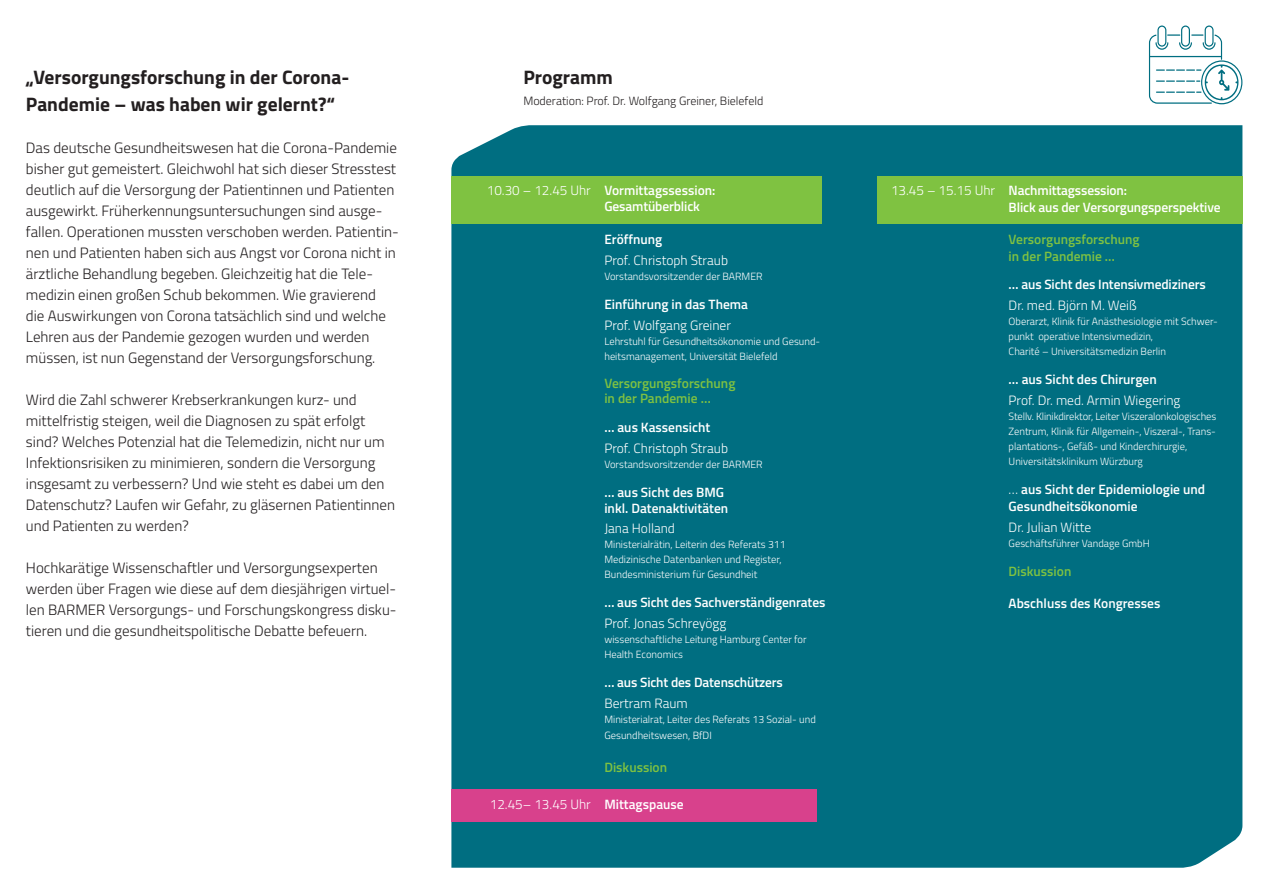
<style>
.page{position:relative;width:1268px;height:893px;background:#fff}
.page>*{position:absolute;margin:0;border:0;box-sizing:border-box;transform-origin:0 0}
.t1{font:700 19.5px/27px "Titillium";color:#231f20}
.Fließtext{font:300 15px/21px "Titillium";color:#231f20}
.Referatstitel{font:600 13.5px/16.2px "Titillium";color:#fff}
.Vortragende{font:300 13.5px "Titillium";color:#fff}
.Vortragende-2{font:600 13.5px/15px "Titillium";color:#7fc241}
.t2{font:300 12px "Titillium";color:#231f20}
.Vortragende-3{font:300 10.5px/15px "Titillium";color:#fff}
.s1{font-weight:300}
.s2{font-weight:600}
</style>
<div class="page">
<div style="left:451px;top:125px;width:791px;height:743px;background:#006e81"></div>
<div style="left:451px;top:176px;width:370px;height:48px;background:#7fc241"></div>
<div style="left:451px;top:789px;width:365px;height:32px;background:#d8418c"></div>
<div style="left:876px;top:176px;width:366px;height:48px;background:#7fc241"></div>
<svg style="left:1148px;top:26px;width:94px;height:78px"></svg>
<hr style="left:1148px;top:56px;width:73px;height:1px;background:#006e81">
<p class="t1" style="left:26px;top:63px;width:325px">„Versorgungsforschung in der Corona-<br>Pandemie – was haben wir gelernt?“</p>
<p class="Fließtext" style="left:26px;top:136px;width:374px">Das deutsche Gesundheitswesen hat die Corona-Pandemie bisher gut gemeistert. Gleichwohl hat sich dieser Stresstest deutlich auf die Versorgung der Patientinnen und Patienten ausgewirkt. Früherkennungsuntersuchungen sind ausge&shy;fallen. Operationen mussten verschoben werden. Patientin&shy;nen und Patienten haben sich aus Angst vor Corona nicht in ärztliche Behandlung begeben. Gleichzeitig hat die Tele&shy;medizin einen großen Schub bekommen. Wie gravierend<br>die Auswirkungen von Corona tatsächlich sind und welche Lehren aus der Pandemie gezogen wurden und werden müssen, ist nun Gegenstand der Versorgungsforschung.</p>
<p class="Fließtext" style="left:26px;top:388px;width:371px">Wird die Zahl schwerer Krebserkrankungen kurz- und mittelfristig steigen, weil die Diagnosen zu spät erfolgt sind? Welches Potenzial hat die Telemedizin, nicht nur um Infektionsrisiken zu minimieren, sondern die Versorgung insgesamt zu verbessern? Und wie steht es dabei um den Datenschutz? Laufen wir Gefahr, zu gläsernen Patientinnen und Patienten zu werden?</p>
<p class="Fließtext" style="left:26px;top:556px;width:372px">Hochkarätige Wissenschaftler und Versorgungsexperten werden über Fragen wie diese auf dem diesjährigen virtuel&shy;len BARMER Versorgungs- und Forschungskongress disku&shy;tieren und die gesundheitspolitische Debatte befeuern.</p>
<p class="t1" style="left:523px;top:63px;width:91px">Programm</p>
<p class="t2" style="left:523px;top:92px;width:241px">Moderation: Prof. Dr. Wolfgang Greiner, Bielefeld</p>
<p class="Referatstitel" style="left:604px;top:182px;width:112px;text-indent:-117px"><span class="s1">10.30 – 12.45 Uhr</span> Vormittagssession:<br>Gesamtüberblick</p>
<p class="Referatstitel" style="left:604px;top:230px;width:59px">Eröffnung</p>
<p class="Vortragende" style="left:604px;top:250px;width:125px">Prof. Christoph Straub</p>
<p class="Vortragende-3" style="left:604px;top:268px;width:160px">Vorstandsvorsitzender der BARMER</p>
<p class="Referatstitel" style="left:604px;top:295px;width:145px">Einführung in das Thema</p>
<p class="Vortragende" style="left:604px;top:315px;width:128px">Prof. Wolfgang Greiner</p>
<p class="Vortragende-3" style="left:604px;top:333px;width:217px">Lehrstuhl für Gesundheitsökonomie und Gesund&shy;heitsmanagement, Universität Bielefeld</p>
<p class="Vortragende-2" style="left:604px;top:375px;width:132px">Versorgungsforschung in der Pandemie …</p>
<p class="Referatstitel" style="left:604px;top:418px;width:107px">… aus Kassensicht</p>
<p class="Vortragende" style="left:604px;top:438px;width:125px">Prof. Christoph Straub</p>
<p class="Vortragende-3" style="left:604px;top:456px;width:160px">Vorstandsvorsitzender der BARMER</p>
<p class="Referatstitel" style="left:604px;top:483px;width:125px">… aus Sicht des BMG inkl. Datenaktivitäten</p>
<p class="Vortragende" style="left:604px;top:519px;width:72px">Jana Holland</p>
<p class="Vortragende-3" style="left:604px;top:537px;width:183px">Ministerialrätin, Leiterin des Referats 311<br>Medizinische Datenbanken und Register,<br>Bundesministerium für Gesundheit</p>
<p class="Referatstitel" style="left:604px;top:594px;width:222px">… aus Sicht des Sachverständigenrates</p>
<p class="Vortragende" style="left:604px;top:614px;width:123px">Prof. Jonas Schreyögg</p>
<p class="Vortragende-3" style="left:604px;top:632px;width:204px">wissenschaftliche Leitung Hamburg Center for<br>Health Economics</p>
<p class="Referatstitel" style="left:604px;top:674px;width:180px">… aus Sicht des Datenschützers</p>
<p class="Vortragende" style="left:604px;top:694px;width:85px">Bertram Raum</p>
<p class="Vortragende-3" style="left:604px;top:711px;width:213px;line-height:16.2px">Ministerialrat, Leiter des Referats 13 Sozial- und<br>Gesundheitswesen, BfDI</p>
<p class="Vortragende-2" style="left:604px;top:759px;width:64px">Diskussion</p>
<p class="Vortragende" style="left:489px;top:794px;width:195px">12.45– 13.45 Uhr <span class="s2">Mittagspause</span></p>
<p class="Referatstitel" style="left:1008px;top:181px;width:213px;text-indent:-117px"><span class="s1">13.45 – 15.15 Uhr</span> Nachmittagssession:<br>Blick aus der Versorgungsperspektive</p>
<p class="Vortragende-2" style="left:1008px;top:231px;width:132px;line-height:16.2px">Versorgungsforschung in der Pandemie …</p>
<p class="Referatstitel" style="left:1008px;top:276px;width:199px">… aus Sicht des Intensivmediziners</p>
<p class="Vortragende" style="left:1008px;top:296px;width:129px">Dr. med. Björn M. Weiß</p>
<p class="Vortragende-3" style="left:1008px;top:314px;width:210px">Oberarzt, Klinik für Anästhesiologie mit Schwer&shy;punkt operative Intensivmedizin,<br>Charité – Universitätsmedizin Berlin</p>
<p class="Referatstitel" style="left:1008px;top:371px;width:150px">… aus Sicht des Chirurgen</p>
<p class="Vortragende" style="left:1008px;top:391px;width:173px">Prof. Dr. med. Armin Wiegering</p>
<p class="Vortragende-3" style="left:1008px;top:409px;width:209px">Stellv. Klinikdirektor, Leiter Viszeralonkologisches Zentrum, Klinik für Allgemein-, Viszeral-, Trans&shy;plantations-, Gefäß- und Kinderchirurgie, Universitätsklinikum Würzburg</p>
<p class="Referatstitel" style="left:1008px;top:481px;width:198px"><span class="s1">…</span> aus Sicht der Epidemiologie und<br>Gesundheitsökonomie</p>
<p class="Vortragende" style="left:1008px;top:517px;width:84px">Dr. Julian Witte</p>
<p class="Vortragende-3" style="left:1008px;top:535px;width:143px">Geschäftsführer Vandage GmbH</p>
<p class="Vortragende-2" style="left:1008px;top:563px;width:64px">Diskussion</p>
<p class="Referatstitel" style="left:1008px;top:594px;width:153px">Abschluss des Kongresses</p>
</div>
